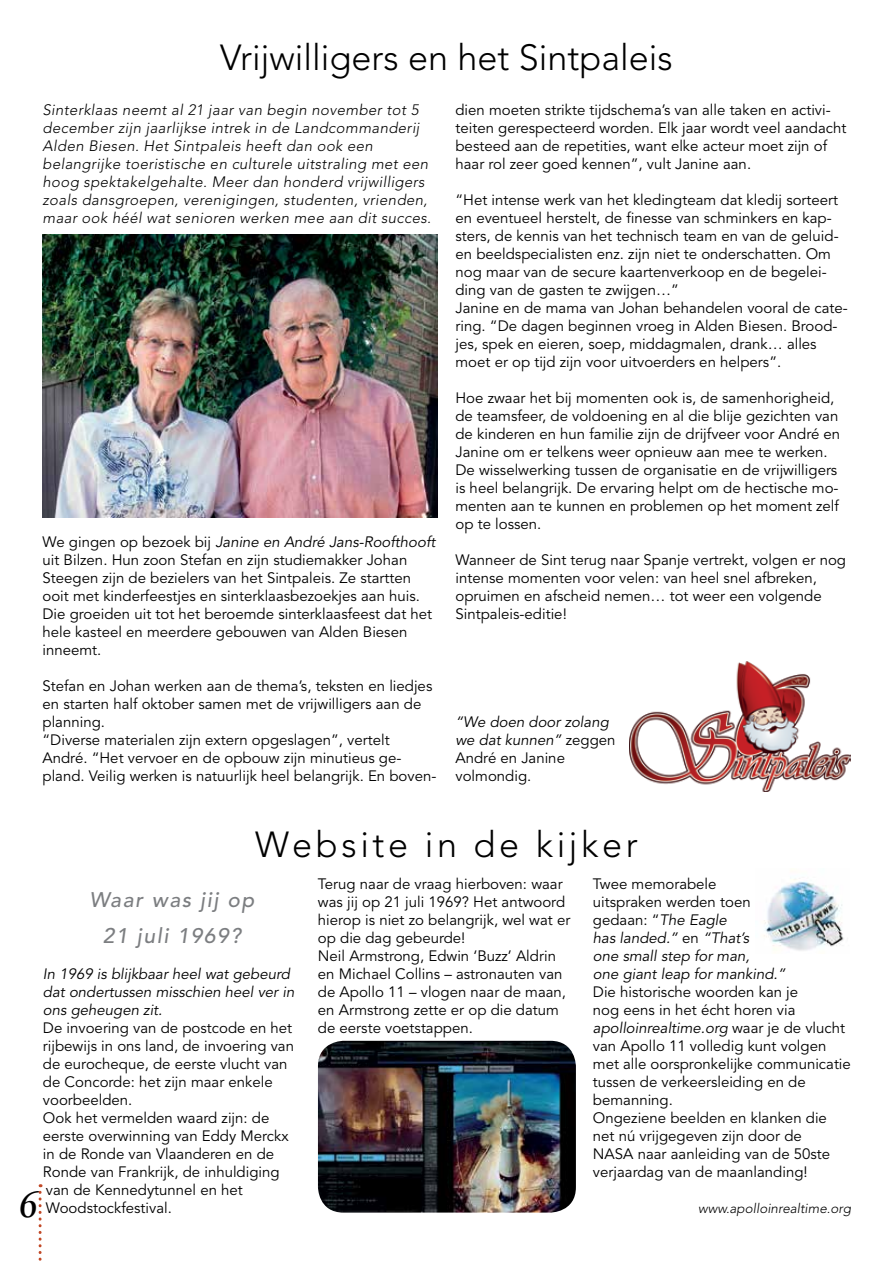
<style>
.page{position:relative;width:893px;height:1263px;background:#fff}
.page>*{position:absolute;margin:0;border:0;box-sizing:border-box;transform-origin:0 0}
.t1{font:45px "Monotype Corsiva";color:#000}
.t2{font:300 36px "Avenir LT Std";color:#000}
.t3{font:300 36px "Avenir LT Std";letter-spacing:.1em;color:#000}
.t4{font:italic 500 21px/36px "Avenir LT Std";letter-spacing:.075em;color:#7c7e81;text-align:center}
.t5{font:15px/18px "Avenir LT Std";color:#000}
.t6{font:italic 300 15px/18px "Avenir LT Std";letter-spacing:.025em;color:#000}
.t7{font:italic 15px/18px "Avenir LT Std";color:#000}
.t8{font:italic 300 13.5px "Avenir LT Std";color:#000}
.s1{font-style:italic}
.s2{font-style:normal}
</style>
<div class="page">
<img style="left:318px;top:1041px;width:258px;height:171px">
<img style="left:43px;top:235px;width:394px;height:283px">
<img style="left:629px;top:661px;width:222px;height:130px">
<img style="left:763px;top:878px;width:81px;height:73px">
<svg style="left:39px;top:1184px;width:3px;height:77px"></svg>
<h2 class="t2" style="left:220px;top:36px;width:454px">Vrijwilligers en het Sintpaleis</h2>
<p class="t6" style="left:43px;top:101px;width:390px">Sinterklaas neemt al 21 jaar van begin november tot 5 december zijn jaarlijkse intrek in de Landcommanderij Alden Biesen. Het Sintpaleis heeft dan ook een belangrijke toeristische en culturele uitstraling met een hoog spektakelgehalte. Meer dan honderd vrijwilligers zoals dansgroepen, verenigingen, studenten, vrienden, maar ook héél wat senioren werken mee aan dit succes.</p>
<p class="t5" style="left:43px;top:533px;width:394px">We gingen op bezoek bij <span class="s1">Janine en André Jans-Roofthooft </span>uit Bilzen. Hun zoon Stefan en zijn studiemakker Johan Steegen zijn de bezielers van het Sintpaleis. Ze startten ooit met kinderfeestjes en sinterklaasbezoekjes aan huis.<br>Die groeiden uit tot het beroemde sinterklaasfeest dat het hele kasteel en meerdere gebouwen van Alden Biesen inneemt.</p>
<p class="t5" style="left:43px;top:677px;width:395px">Stefan en Johan werken aan de thema’s, teksten en liedjes en starten half oktober samen met de vrijwilligers aan de planning.<br>“Diverse materialen zijn extern opgeslagen”, vertelt André. “Het vervoer en de opbouw zijn minutieus ge&shy;pland. Veilig werken is natuurlijk heel belangrijk. En boven-</p>
<p class="t5" style="left:455px;top:101px;width:392px">dien moeten strikte tijdschema’s van alle taken en activi&shy;teiten gerespecteerd worden. Elk jaar wordt veel aandacht besteed aan de repetities, want elke acteur moet zijn of haar rol zeer goed kennen”, vult Janine aan.</p>
<p class="t5" style="left:455px;top:191px;width:394px">“Het intense werk van het kledingteam dat kledij sorteert en eventueel herstelt, de finesse van schminkers en kap&shy;sters, de kennis van het technisch team en van de geluid&shy;en beeldspecialisten enz. zijn niet te onderschatten. Om nog maar van de secure kaartenverkoop en de begelei&shy;ding van de gasten te zwijgen…”<br>Janine en de mama van Johan behandelen vooral de cate&shy;ring. “De dagen beginnen vroeg in Alden Biesen. Brood&shy;jes, spek en eieren, soep, middagmalen, drank… alles moet er op tijd zijn voor uitvoerders en helpers”.</p>
<p class="t5" style="left:455px;top:389px;width:386px">Hoe zwaar het bij momenten ook is, de samenhorigheid, de teamsfeer, de voldoening en al die blije gezichten van de kinderen en hun familie zijn de drijfveer voor André en Janine om er telkens weer opnieuw aan mee te werken.<br>De wisselwerking tussen de organisatie en de vrijwilligers is heel belangrijk. De ervaring helpt om de hectische mo&shy;menten aan te kunnen en problemen op het moment zelf op te lossen.</p>
<p class="t5" style="left:455px;top:551px;width:392px">Wanneer de Sint terug naar Spanje vertrekt, volgen er nog intense momenten voor velen: van heel snel afbreken, opruimen en afscheid nemen… tot weer een volgende Sintpaleis-editie!</p>
<p class="t7" style="left:455px;top:713px;width:162px">“We doen door zolang we dat kunnen” <span class="s2">zeggen<br>André en Janine volmondig.</span></p>
<h2 class="t3" style="left:255px;top:823px;width:384px">Website in de kijker</h2>
<h3 class="t4" style="left:89px;top:882px;width:166px">Waar was jij op<br>21 juli 1969?</h3>
<p class="t7" style="left:43px;top:965px;width:253px">In 1969 is blijkbaar heel wat gebeurd dat ondertussen misschien heel ver in ons geheugen zit.</p>
<p class="t5" style="left:43px;top:1019px;width:253px">De invoering van de postcode en het rijbewijs in ons land, de invoering van de eurocheque, de eerste vlucht van de Concorde: het zijn maar enkele voorbeelden.<br>Ook het vermelden waard zijn: de eerste overwinning van Eddy Merckx in de Ronde van Vlaanderen en de<br>Ronde van Frankrijk, de inhuldiging van de Kennedytunnel en het<br>Woodstockfestival.</p>
<h1 class="t1" style="left:15px;top:1175px;width:21px">6</h1>
<p class="t5" style="left:318px;top:875px;width:254px">Terug naar de vraag hierboven: waar was jij op 21 juli 1969? Het antwoord hierop is niet zo belangrijk, wel wat er op die dag gebeurde!<br>Neil Armstrong, Edwin ‘Buzz’ Aldrin en Michael Collins – astronauten van de Apollo 11 – vlogen naar de maan, en Armstrong zette er op die datum de eerste voetstappen.</p>
<p class="t7" style="left:593px;top:875px;width:194px"><span class="s2">Twee memorabele uitspraken werden toen gedaan: “</span>The Eagle<br>has landed.” <span class="s2">en</span> “That’s<br>one small step for man,<br>one giant leap for mankind.”</p>
<p class="t5" style="left:593px;top:983px;width:259px">Die historische woorden kan je<br>nog eens in het écht horen via <span class="s1">apolloinrealtime.org</span> waar je de vlucht van Apollo 11 volledig kunt volgen met alle oorspronkelijke communicatie tussen de verkeersleiding en de bemanning.<br>Ongeziene beelden en klanken die net nú vrijgegeven zijn door de<br>NASA naar aanleiding van de 50ste verjaardag van de maanlanding!</p>
<p class="t8" style="left:698px;top:1200px;width:154px">www.apolloinrealtime.org</p>
</div>
